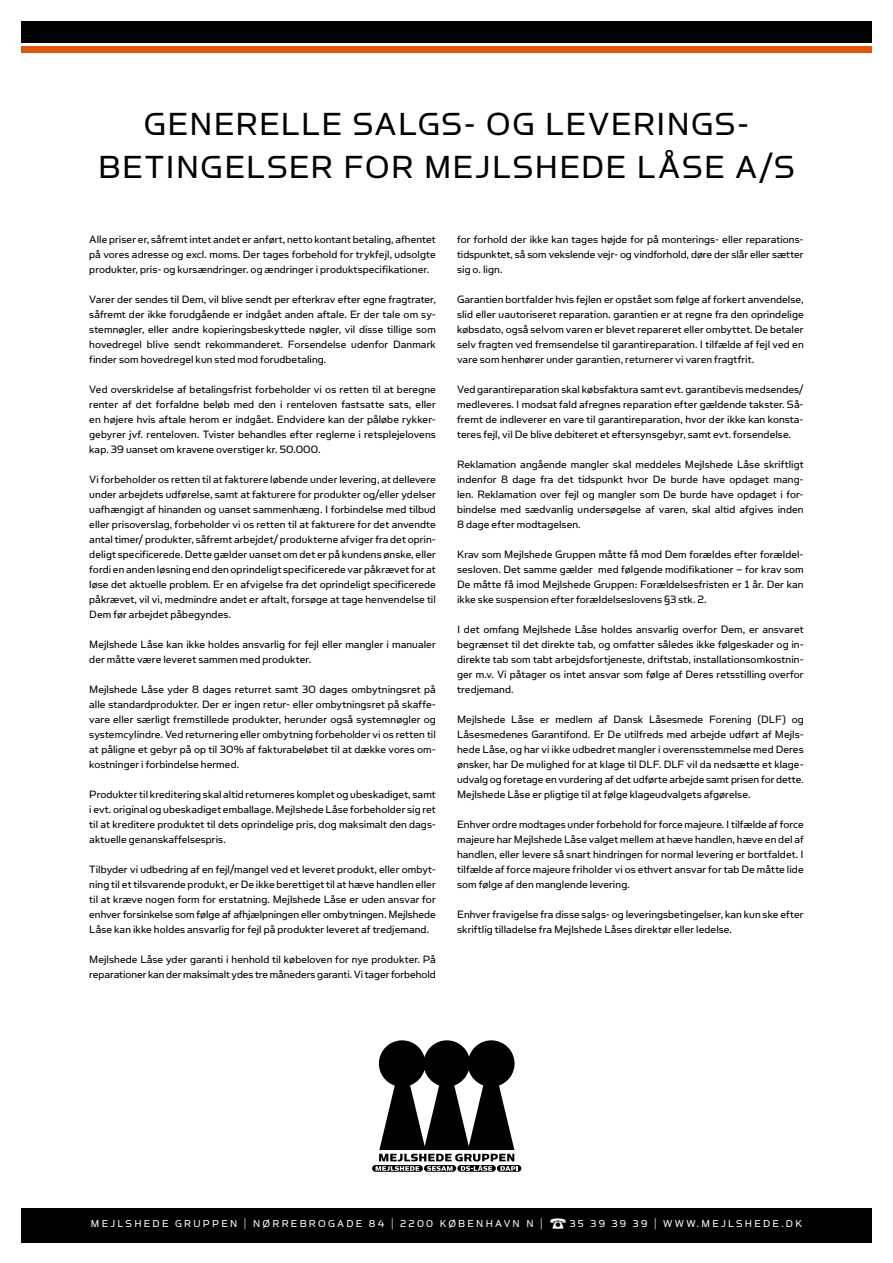
<style>
.page{position:relative;width:893px;height:1263px;background:#fff}
.page>*{position:absolute;margin:0;border:0;box-sizing:border-box;transform-origin:0 0}
.t1{font:36px/43.2px "Simian Display Orangutan";letter-spacing:.035em;color:#000;text-align:center}
.t2{font:12px/15px "Simian Text Orangutan";letter-spacing:.005em;color:#000;text-align:justify}
.t3{font:11.25px "Simian Text Orangutan";letter-spacing:.2em;color:#fff}
.s1{font-family:"Helvetica Neue";font-weight:300}
</style>
<div class="page">
<div style="left:21px;top:1208px;width:851px;height:34px;background:#000"></div>
<svg style="left:372px;top:1040px;width:149px;height:132px"></svg>
<div style="left:21px;top:21px;width:851px;height:22px;background:#000"></div>
<div style="left:21px;top:47px;width:851px;height:6px;background:#da570c"></div>
<h1 class="t1" style="left:98px;top:103px;width:695px">GENERELLE SALGS- OG LEVERINGS-<br>BETINGELSER FOR MEJLSHEDE LÅSE A/S</h1>
<p class="t2" style="left:89px;top:232px;width:348px">Alle priser er, såfremt intet andet er anført, netto kontant betaling, afhentet på vores adresse og excl. moms. Der tages forbehold for trykfejl, udsolgte produkter, pris- og kursændringer. og ændringer i produktspecifikationer.</p>
<p class="t2" style="left:89px;top:292px;width:348px">Varer der sendes til Dem, vil blive sendt per efterkrav efter egne fragtrater, såfremt der ikke forudgående er indgået anden aftale. Er der tale om sy&shy;stemnøgler, eller andre kopieringsbeskyttede nøgler, vil disse tillige som hovedregel blive sendt rekommanderet. Forsendelse udenfor Danmark finder som hovedregel kun sted mod forudbetaling.</p>
<p class="t2" style="left:89px;top:382px;width:348px">Ved overskridelse af betalingsfrist forbeholder vi os retten til at beregne renter af det forfaldne beløb med den i renteloven fastsatte sats, eller en højere hvis aftale herom er indgået. Endvidere kan der påløbe rykker&shy;gebyrer jvf. renteloven. Tvister behandles efter reglerne i retsplejelovens kap. 39 uanset om kravene overstiger kr. 50.000.</p>
<p class="t2" style="left:89px;top:472px;width:348px">Vi forbeholder os retten til at fakturere løbende under levering, at dellevere under arbejdets udførelse, samt at fakturere for produkter og/eller ydelser uafhængigt af hinanden og uanset sammenhæng. I forbindelse med tilbud eller prisoverslag, forbeholder vi os retten til at fakturere for det anvendte antal timer/ produkter, såfremt arbejdet/ produkterne afviger fra det oprin&shy;deligt specificerede. Dette gælder uanset om det er på kundens ønske, eller fordi en anden løsning end den oprindeligt specificerede var påkrævet for at løse det aktuelle problem. Er en afvigelse fra det oprindeligt specificerede påkrævet, vil vi, medmindre andet er aftalt, forsøge at tage henvendelse til Dem før arbejdet påbegyndes.</p>
<p class="t2" style="left:89px;top:637px;width:348px">Mejlshede Låse kan ikke holdes ansvarlig for fejl eller mangler i manualer der måtte være leveret sammen med produkter.</p>
<p class="t2" style="left:89px;top:682px;width:348px">Mejlshede Låse yder 8 dages returret samt 30 dages ombytningsret på alle standardprodukter. Der er ingen retur- eller ombytningsret på skaffe&shy;vare eller særligt fremstillede produkter, herunder også systemnøgler og systemcylindre. Ved returnering eller ombytning forbeholder vi os retten til at påligne et gebyr på op til 30% af fakturabeløbet til at dække vores om&shy;kostninger i forbindelse hermed.</p>
<p class="t2" style="left:89px;top:787px;width:348px">Produkter til kreditering skal altid returneres komplet og ubeskadiget, samt i evt. original og ubeskadiget emballage. Mejlshede Låse forbeholder sig ret til at kreditere produktet til dets oprindelige pris, dog maksimalt den dags&shy;aktuelle genanskaffelsespris.</p>
<p class="t2" style="left:89px;top:862px;width:348px">Tilbyder vi udbedring af en fejl/mangel ved et leveret produkt, eller ombyt&shy;ning til et tilsvarende produkt, er De ikke berettiget til at hæve handlen eller til at kræve nogen form for erstatning. M ejlshede Låse er uden ansvar for enhver forsinkelse som følge af afhjælpningen eller ombytningen. Mejlshede Låse kan ikke holdes ansvarlig for fejl på produkter leveret af tredjemand.</p>
<p class="t2" style="left:89px;top:952px;width:348px">Mejlshede Låse yder garanti i henhold til købeloven for nye produkter. På reparationer kan der maksimalt ydes tre måneders garanti. Vi tager forbehold</p>
<p class="t2" style="left:457px;top:232px;width:348px">for forhold der ikke kan tages højde for på monterings- eller reparations&shy;tidspunktet, så som vekslende vejr- og vindforhold, døre der slår eller sætter sig o. lign.</p>
<p class="t2" style="left:457px;top:292px;width:348px">Garantien bortfalder hvis fejlen er opstået som følge af forkert anvendelse, slid eller uautoriseret reparation. garantien er at regne fra den oprindelige købsdato, også selvom varen er blevet repareret eller ombyttet. De betaler selv fragten ved fremsendelse til garantireparation. I tilfælde af fejl ved en vare som henhører under garantien, returnerer vi varen fragtfrit.</p>
<p class="t2" style="left:457px;top:382px;width:348px">Ved garantireparation skal købsfaktura samt evt. garantibevis medsendes/ medleveres. I modsat fald afregnes reparation efter gældende takster. Så&shy;fremt de indleverer en vare til garantireparation, hvor der ikke kan konsta&shy;teres fejl, vil De blive debiteret et eftersynsgebyr, samt evt. forsendelse.</p>
<p class="t2" style="left:457px;top:457px;width:348px">Reklamation angående mangler skal meddeles Mejlshede Låse skriftligt indenfor 8 dage fra det tidspunkt hvor De burde have opdaget mang&shy;len. Reklamation over fejl og mangler som De burde have opdaget i for&shy;bindelse med sædvanlig undersøgelse af varen, skal altid afgives inden 8 dage efter modtagelsen.</p>
<p class="t2" style="left:457px;top:547px;width:348px">Krav som Mejlshede Gruppen måtte få mod Dem forældes efter forældel&shy;sesloven. Det samme gælder med følgende modifikationer – for krav som De måtte få imod Mejlshede Gruppen: Forældelsesfristen er 1 år. Der kan ikke ske suspension efter forældelseslovens §3 stk. 2.</p>
<p class="t2" style="left:457px;top:622px;width:348px">I det omfang Mejlshede Låse holdes ansvarlig overfor Dem, er ansvaret begrænset til det direkte tab, og omfatter således ikke følgeskader og in&shy;direkte tab som tabt arbejdsfortjeneste, driftstab, installationsomkostnin&shy;ger m.v. Vi påtager os intet ansvar som følge af Deres retsstilling overfor tredjemand.</p>
<p class="t2" style="left:457px;top:712px;width:348px;text-align:left">Mejlshede Låse er medlem af Dansk Låsesmede Forening (DLF) og -Låsesmedenes Garantifond. Er De utilfreds med arbejde udført af Mejls&shy;hede Låse, og har vi ikke udbedret mangler i overensstemmelse med Deres ønsker, har De mulighed for at klage til DLF. DLF vil da nedsætte et klage&shy;udvalg og foretage en vurdering af det udførte arbejde samt prisen for dette.<br>Mejlshede Låse er pligtige til at følge klageudvalgets afgørelse.</p>
<p class="t2" style="left:457px;top:817px;width:348px">Enhver ordre modtages under forbehold for force majeure. I tilfælde af force majeure har Mejlshede Låse valget mellem at hæve handlen, hæve en del af handlen, eller levere så snart hindringen for normal levering er bortfaldet. I tilfælde af force majeure friholder vi os ethvert ansvar for tab De måtte lide som følge af den manglende levering.</p>
<p class="t2" style="left:457px;top:907px;width:348px">Enhver fravigelse fra disse salgs- og leveringsbetingelser, kan kun ske efter skriftlig tilladelse fra Mejlshede Låses direktør eller ledelse.</p>
<p class="t3" style="left:91px;top:1218px;width:713px">M ejlshede Gruppen <span class="s1">|</span> N ørrebrog ade 84 <span class="s1">|</span> 2200 København N <span class="s1">|</span> ☎35 39 39 39 <span class="s1">|</span> www.mejlshede.dk</p>
</div>
